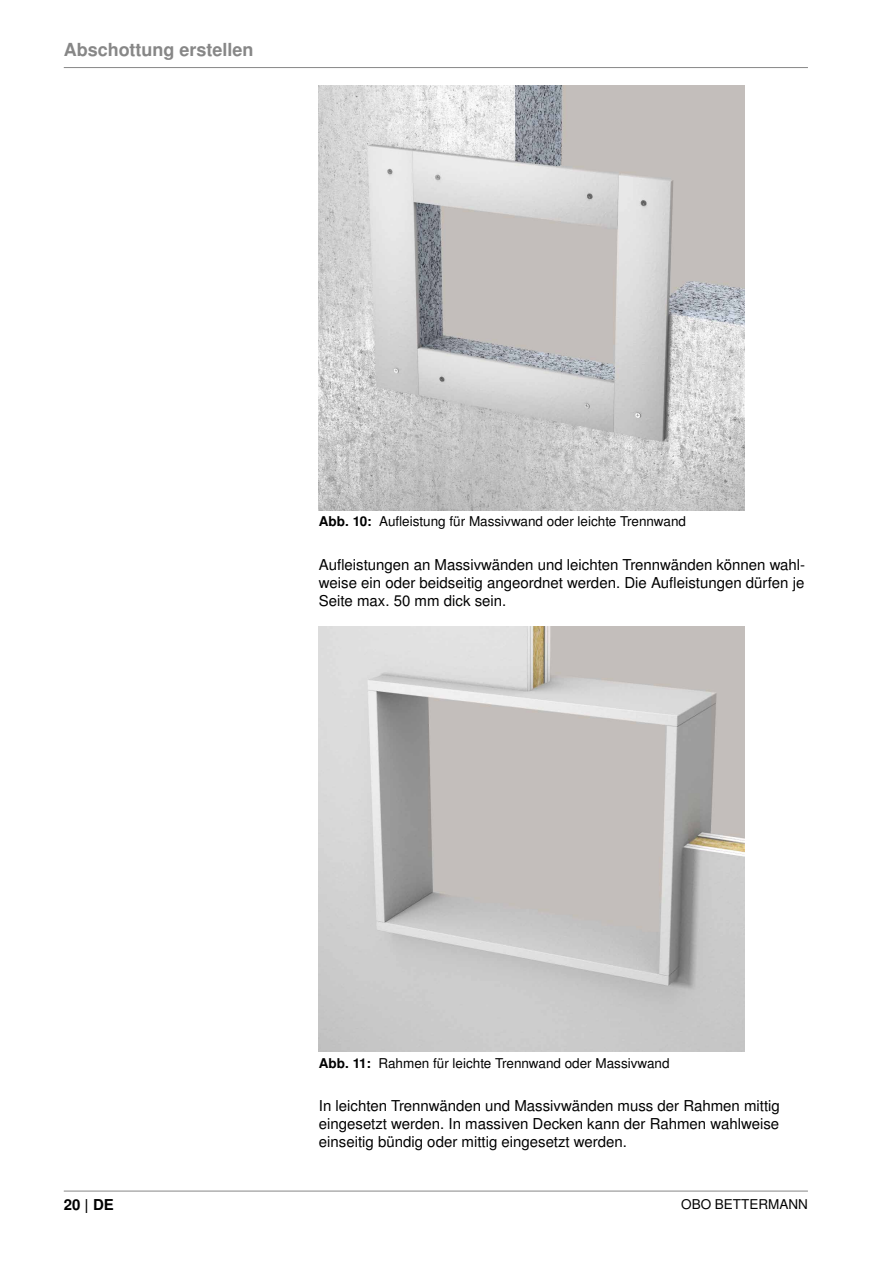
<style>
.page{position:relative;width:893px;height:1263px;background:#fff}
.page>*{position:absolute;margin:0;border:0;box-sizing:border-box;transform-origin:0 0}
.t1{font:700 18px "Nimbus San LOT";color:#878787}
.t2{font:15px/18px "Nimbus San LOT";color:#000;text-align:justify}
.t3{font:700 15px "Nimbus San LOT";color:#000}
.t4{font:13.5px "Nimbus San LOT";color:#000}
.s1{font-weight:700}
</style>
<div class="page">
<hr style="left:64px;top:67px;width:744px;height:1px;background:#878787">
<hr style="left:64px;top:1191px;width:744px;height:1px;background:#878787">
<img style="left:319px;top:85px;width:425px;height:425px">
<img style="left:319px;top:626px;width:425px;height:425px">
<p class="t1" style="left:64px;top:39px;width:191px">Abschottung erstellen</p>
<p class="t4" style="left:319px;top:514px;width:369px"><span class="s1">Abb. 10:</span> Aufleistung für Massivwand oder leichte Trennwand</p>
<p class="t2" style="left:319px;top:556px;width:488px">Aufleistungen an Massivwänden und leichten Trennwänden können wahl&shy;weise ein oder beidseitig angeordnet werden. Die Aufleistungen dürfen je Seite max. 50 mm dick sein.</p>
<p class="t4" style="left:319px;top:1055px;width:352px"><span class="s1">Abb. 11:</span> Rahmen für leichte Trennwand oder Massivwand</p>
<p class="t2" style="left:319px;top:1097px;width:462px">In leichten Trennwänden und Massivwänden muss der Rahmen mittig eingesetzt werden. In massiven Decken kann der Rahmen wahlweise einseitig bündig oder mittig eingesetzt werden.</p>
<p class="t3" style="left:64px;top:1196px;width:52px">20 | DE</p>
<p class="t4" style="left:681px;top:1196px;width:128px">OBO BETTERMANN</p>
</div>
